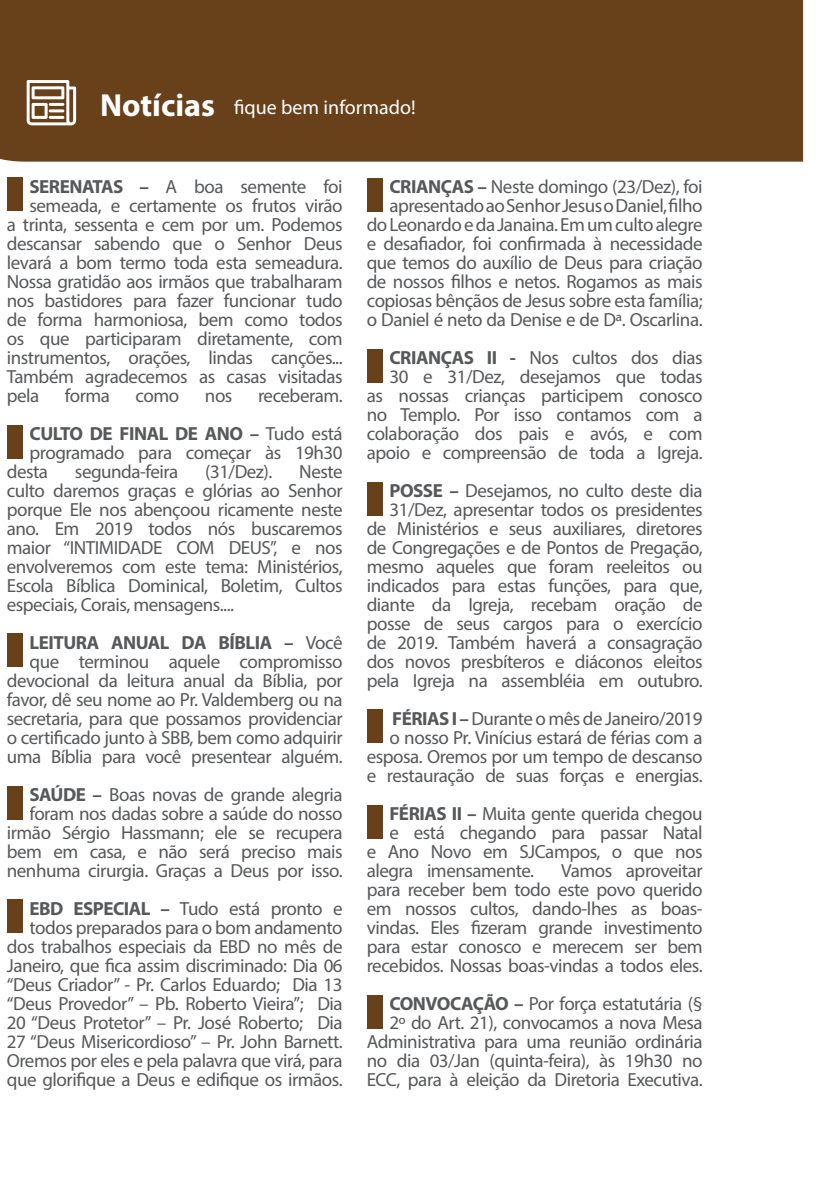
<style>
.page{position:relative;width:840px;height:1191px;background:#fff}
.page>*{position:absolute;margin:0;border:0;box-sizing:border-box;transform-origin:0 0}
.t1{font:700 32px "Myriad Pro";color:#fff}
.t2{font:20px "Myriad Pro";color:#fff}
.t3{font:19px/19px "Myriad Pro";letter-spacing:-.025em;color:#57585a;text-align:right}
.t4{font:700 19px "Myriad Pro";letter-spacing:-.025em;color:#57585a}
.s1{font-weight:700}
.s2{font-weight:400}
</style>
<div class="page">
<div style="left:0;top:0;width:802px;height:162px;background:#68401a"></div>
<svg style="left:27px;top:80px;width:49px;height:45px"></svg>
<hr style="left:49px;top:103px;width:15px;height:3px;background:#fff">
<hr style="left:49px;top:116px;width:15px;height:3px;background:#fff">
<hr style="left:49px;top:109px;width:15px;height:3px;background:#fff">
<div style="left:7px;top:177px;width:16px;height:34px;background:#68401a"></div>
<div style="left:366px;top:349px;width:16px;height:34px;background:#68401a"></div>
<div style="left:366px;top:482px;width:16px;height:34px;background:#68401a"></div>
<div style="left:366px;top:709px;width:16px;height:34px;background:#68401a"></div>
<div style="left:7px;top:786px;width:16px;height:33px;background:#68401a"></div>
<div style="left:366px;top:805px;width:16px;height:33px;background:#68401a"></div>
<div style="left:7px;top:425px;width:16px;height:34px;background:#68401a"></div>
<div style="left:7px;top:633px;width:16px;height:34px;background:#68401a"></div>
<div style="left:7px;top:899px;width:16px;height:33px;background:#68401a"></div>
<div style="left:366px;top:178px;width:16px;height:33px;background:#68401a"></div>
<div style="left:366px;top:994px;width:16px;height:34px;background:#68401a"></div>
<p class="t1" style="left:100px;top:84px;width:116px">Notícias</p>
<p class="t2" style="left:234px;top:95px;width:183px">fique bem informado!</p>
<p class="t3" style="left:29px;top:177px;width:314px"><span class="s1">SERENATAS –</span> A boa semente foi</p>
<p class="t3" style="left:29px;top:196px;width:314px">semeada, e certamente os frutos virão</p>
<p class="t3" style="left:7px;top:215px;width:337px">a trinta, sessenta e cem por um. Podemos</p>
<p class="t3" style="left:7px;top:234px;width:337px">descansar sabendo que o Senhor Deus</p>
<p class="t3" style="left:7px;top:253px;width:337px">levará a bom termo toda esta semeadura.</p>
<p class="t3" style="left:7px;top:272px;width:337px">Nossa gratidão aos irmãos que trabalharam</p>
<p class="t3" style="left:7px;top:291px;width:337px">nos bastidores para fazer funcionar tudo</p>
<p class="t3" style="left:7px;top:310px;width:337px">de forma harmoniosa, bem como todos</p>
<p class="t3" style="left:7px;top:329px;width:337px">os que participaram diretamente, com</p>
<p class="t3" style="left:7px;top:348px;width:337px">instrumentos, orações, lindas canções...</p>
<p class="t3" style="left:7px;top:367px;width:337px">Também agradecemos as casas visitadas</p>
<p class="t3" style="left:7px;top:386px;width:34px">pela</p>
<p class="t3" style="left:65px;top:386px;width:47px">forma</p>
<p class="t3" style="left:136px;top:386px;width:45px">como</p>
<p class="t3" style="left:205px;top:386px;width:29px">nos</p>
<p class="t3" style="left:258px;top:386px;width:86px">receberam.</p>
<p class="t4" style="left:29px;top:421px;width:314px">CULTO DE FINAL DE ANO – <span class="s2">Tudo está</span></p>
<p class="t3" style="left:29px;top:443px;width:314px">programado para começar às 19h30</p>
<p class="t3" style="left:7px;top:462px;width:43px">desta</p>
<p class="t3" style="left:75px;top:462px;width:105px">segunda-feira</p>
<p class="t3" style="left:205px;top:462px;width:69px">(31/Dez).</p>
<p class="t3" style="left:7px;top:462px;width:337px;text-align:justify;text-indent:292px">Neste culto daremos graças e glórias ao Senhor porque Ele nos abençoou ricamente neste ano. Em 2019 todos nós buscaremos maior “INTIMIDADE COM DEUS”, e nos envolveremos com este tema: Ministérios, Escola Bíblica Dominical, Boletim, Cultos especiais, Corais, mensagens....</p>
<p class="t3" style="left:7px;top:633px;width:337px"><span class="s1">LEITURA ANUAL DA BÍBLIA –</span> Você que terminou aquele compromisso devocional da leitura anual da Bíblia, por favor, dê seu nome ao Pr. Valdemberg ou na secretaria, para que possamos providenciar o certificado junto à SBB, bem como adquirir uma Bíblia para você presentear alguém.</p>
<p class="t3" style="left:7px;top:785px;width:337px"><span class="s1">SAÚDE –</span> Boas novas de grande alegria foram nos dadas sobre a saúde do nosso irmão Sérgio Hassmann; ele se recupera bem em casa, e não será preciso mais nenhuma cirurgia. Graças a Deus por isso.</p>
<p class="t3" style="left:7px;top:899px;width:337px"><span class="s1">EBD ESPECIAL –</span> Tudo está pronto e todos preparados para o bom andamento dos trabalhos especiais da EBD no mês de Janeiro, que fica assim discriminado: Dia 06 “Deus Criador” - Pr. Carlos Eduardo; Dia 13 “Deus Provedor” – Pb. Roberto Vieira”; Dia 20 “Deus Protetor” – Pr. José Roberto; Dia 27 “Deus Misericordioso” – Pr. John Barnett.<br>Oremos por eles e pela palavra que virá, para que glorifique a Deus e edifique os irmãos.</p>
<p class="t3" style="left:366px;top:177px;width:337px"><span class="s1">CRIANÇAS –</span> Neste domingo (23/Dez), foi apresentado ao Senhor Jesus o Daniel, filho do Leonardo e da Janaina. Em um culto alegre e desafiador, foi confirmada à necessidade que temos do auxílio de Deus para criação de nossos filhos e netos. Rogamos as mais copiosas bênçãos de Jesus sobre esta família; o Daniel é neto da Denise e de Dª. Oscarlina.</p>
<p class="t3" style="left:366px;top:348px;width:337px"><span class="s1">CRIANÇAS II -</span> Nos cultos dos dias 30 e 31/Dez, desejamos que todas<br>as nossas crianças participem conosco no Templo. Por isso contamos com a colaboração dos pais e avós, e com apoio e compreensão de toda a Igreja.</p>
<p class="t3" style="left:366px;top:481px;width:337px"><span class="s1">POSSE –</span> Desejamos, no culto deste dia 31/Dez, apresentar todos os presidentes de Ministérios e seus auxiliares, diretores de Congregações e de Pontos de Pregação, mesmo aqueles que foram reeleitos ou indicados para estas funções, para que, diante da Igreja, recebam oração de posse de seus cargos para o exercício de 2019. Também haverá a consagração dos novos presbíteros e diáconos eleitos pela Igreja na assembléia em outubro.</p>
<p class="t3" style="left:366px;top:709px;width:337px"><span class="s1">FÉRIAS I –</span> Durante o mês de Janeiro/2019<br>o nosso Pr. Vinícius estará de férias com a esposa. Oremos por um tempo de descanso e restauração de suas forças e energias.</p>
<p class="t3" style="left:389px;top:804px;width:314px"><span class="s1">FÉRIAS II –</span> Muita gente querida chegou</p>
<p class="t3" style="left:389px;top:823px;width:314px">e está chegando para passar Natal</p>
<p class="t3" style="left:366px;top:842px;width:337px">e Ano Novo em SJCampos, o que nos</p>
<p class="t3" style="left:366px;top:861px;width:169px">alegra imensamente.</p>
<p class="t3" style="left:366px;top:861px;width:337px;text-align:justify;text-indent:194px">Vamos aproveitar para receber bem todo este povo querido em nossos cultos, dando-lhes as boas&shy;vindas. Eles fizeram grande investimento para estar conosco e merecem ser bem recebidos. Nossas boas-vindas a todos eles.</p>
<p class="t3" style="left:366px;top:994px;width:337px"><span class="s1">CONVOCAÇÃO –</span> Por força estatutária (§<br>2º do Art. 21), convocamos a nova Mesa Administrativa para uma reunião ordinária no dia 03/Jan (quinta-feira), às 19h30 no ECC, para à eleição da Diretoria Executiva.</p>
</div>
